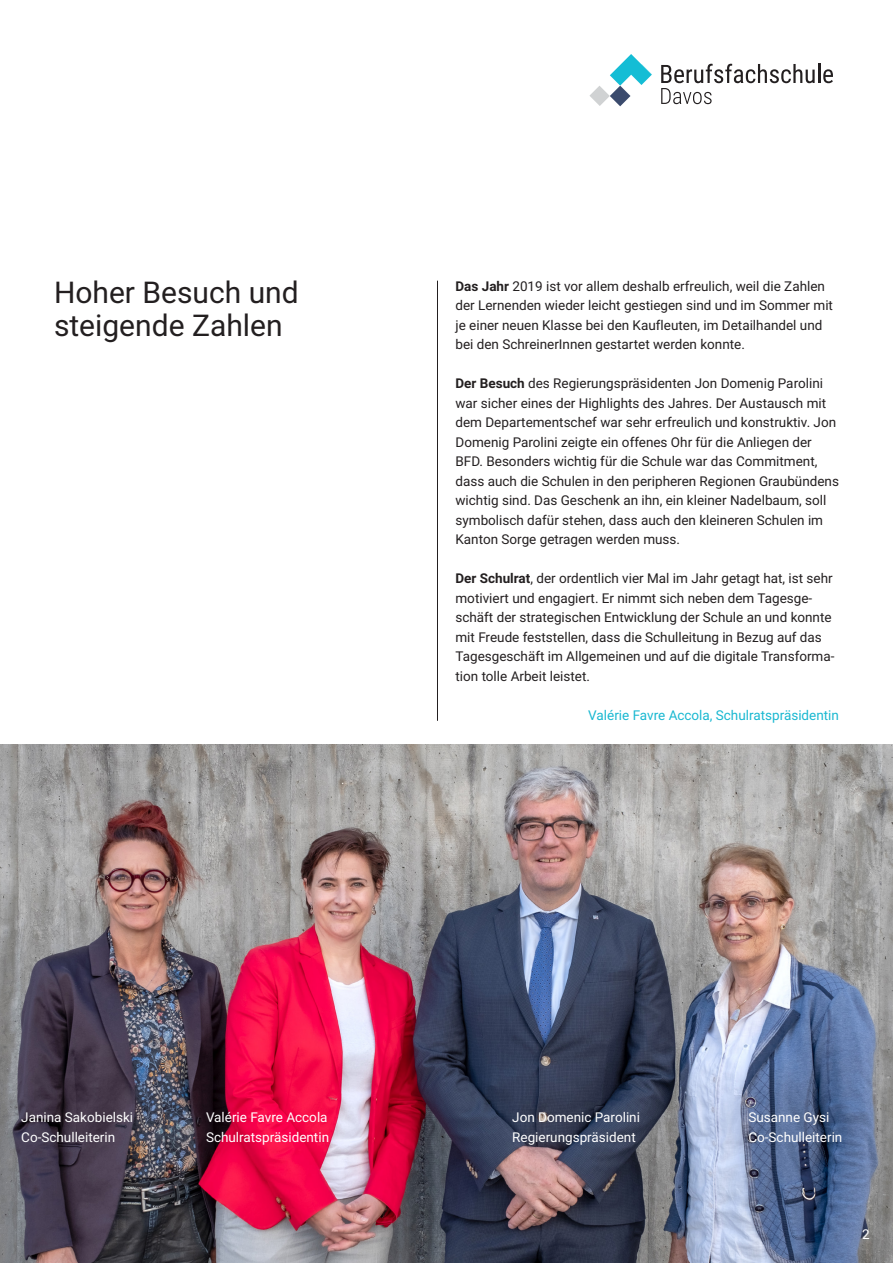
<style>
.page{position:relative;width:893px;height:1263px;background:#fff}
.page>*{position:absolute;margin:0;border:0;box-sizing:border-box;transform-origin:0 0}
.Titel_2{font:30px "Roboto";color:#231f20}
.t1{font:13.5px/19.5px "Roboto";color:#231f20}
.t2{font:13.5px "Roboto";color:#fff}
.t3{font:13.5px "Roboto";color:#19b8d1}
.s1{font-weight:700}
</style>
<div class="page">
<svg style="left:589px;top:54px;width:63px;height:52px"></svg>
<svg style="left:661px;top:64px;width:172px;height:40px"></svg>
<img style="left:0;top:744px;width:893px;height:519px">
<hr style="left:437px;top:281px;width:1px;height:440px;background:#231f20">
<p class="Titel_2" style="left:54px;top:271px;width:246px">Hoher Besuch und</p>
<p class="Titel_2" style="left:54px;top:304px;width:230px">steigende Zahlen</p>
<p class="t1" style="left:455px;top:276px;width:379px"><span class="s1">Das Jahr</span> 2019 ist vor allem deshalb erfreulich, weil die Zahlen der Lernenden wieder leicht gestiegen sind und im Sommer mit je einer neuen Klasse bei den Kaufleuten, im Detailhandel und bei den SchreinerInnen gestartet werden konnte.</p>
<p class="t1" style="left:455px;top:373px;width:385px"><span class="s1">Der Besuch</span> des Regierungspräsidenten Jon Domenig Parolini war sicher eines der Highlights des Jahres. Der Austausch mit dem Departementschef war sehr erfreulich und konstruktiv. Jon Domenig Parolini zeigte ein offenes Ohr für die Anliegen der BFD. Besonders wichtig für die Schule war das Commitment, dass auch die Schulen in den peripheren Regionen Graubündens wichtig sind. Das Geschenk an ihn, ein kleiner Nadelbaum, soll symbolisch dafür stehen, dass auch den kleineren Schulen im Kanton Sorge getragen werden muss.</p>
<p class="t1" style="left:455px;top:568px;width:381px"><span class="s1">Der Schulrat</span>, der ordentlich vier Mal im Jahr getagt hat, ist sehr motiviert und engagiert. Er nimmt sich neben dem Tagesge&shy;schäft der strategischen Entwicklung der Schule an und konnte mit Freude feststellen, dass die Schulleitung in Bezug auf das Tagesgeschäft im Allgemeinen und auf die digitale Transforma&shy;tion tolle Arbeit leistet.</p>
<p class="t3" style="left:588px;top:705px;width:252px">Valérie Favre Accola, Schulratspräsidentin</p>
<p class="t2" style="left:21px;top:1108px;width:113px">Janina Sakobielski</p>
<p class="t2" style="left:21px;top:1127px;width:96px">Co-Schulleiterin</p>
<p class="t2" style="left:206px;top:1108px;width:123px">Valérie Favre Accola</p>
<p class="t2" style="left:206px;top:1127px;width:125px">Schulratspräsidentin</p>
<p class="t2" style="left:512px;top:1108px;width:129px">Jon Domenic Parolini</p>
<p class="t2" style="left:512px;top:1127px;width:125px">Regierungspräsident</p>
<p class="t2" style="left:748px;top:1108px;width:82px">Susanne Gysi</p>
<p class="t2" style="left:748px;top:1127px;width:96px">Co-Schulleiterin</p>
<p class="t2" style="left:862px;top:1224px;width:9px">2</p>
</div>
